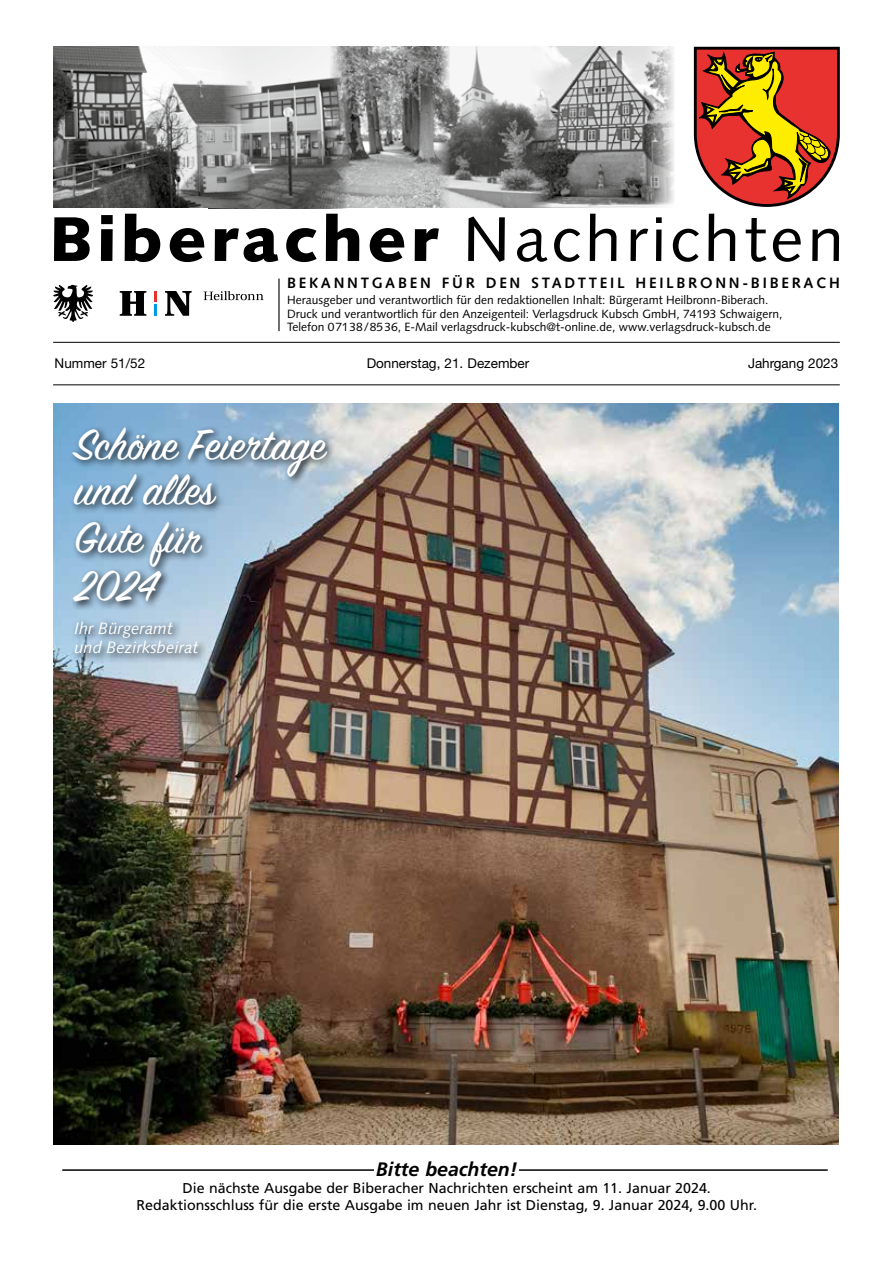
<style>
.page{position:relative;width:893px;height:1263px;background:#fff}
.page>*{position:absolute;margin:0;border:0;box-sizing:border-box;transform-origin:0 0}
.t1{font:63px "Syntax LT Std";letter-spacing:.06em;color:#000;scale:1.05 1}
.t2{font:48px/47px "Sign Painter House Script";color:#fff}
.t3{font:italic 700 19.5px "Frutiger LT Std";color:#000}
.t4{font:italic 16.5px/19.8px "Syntax LT Std";color:#fff}
.t5{font:700 15px "Syntax LT Std";letter-spacing:.18em;color:#000}
.t6{font:14.25px/17.1px "Frutiger LT Std";color:#000;text-align:center}
.t7{font:13.5px "Helvetica Neue LT Std";color:#000}
.t8{font:12px/13.5px "Syntax LT Std";color:#000}
.s1{font-weight:900}
</style>
<div class="page">
<hr style="left:53px;top:384px;width:787px;height:1px;background:#000">
<hr style="left:53px;top:342px;width:787px;height:1px;background:#000">
<img style="left:551px;top:47px;width:123px;height:161px">
<img style="left:449px;top:47px;width:102px;height:161px">
<img style="left:346px;top:47px;width:103px;height:161px">
<img style="left:254px;top:47px;width:92px;height:161px">
<svg style="left:694px;top:47px;width:146px;height:160px;background:#bf6131"></svg>
<hr style="left:278px;top:279px;width:2px;height:52px;background:#000">
<img style="left:53px;top:47px;width:201px;height:161px">
<svg style="left:120px;top:291px;width:26px;height:25px"></svg>
<svg style="left:165px;top:291px;width:27px;height:25px"></svg>
<svg style="left:204px;top:291px;width:60px;height:9px"></svg>
<svg style="left:154px;top:291px;width:3px;height:25px"></svg>
<svg style="left:53px;top:285px;width:40px;height:37px"></svg>
<hr style="left:62px;top:1169px;width:766px;height:2px;background:#000">
<div style="left:374px;top:1166px;width:145px;height:7px;background:#fff"></div>
<img style="left:53px;top:404px;width:785px;height:740px">
<div style="left:71px;top:618px;width:137px;height:46px;background:#000;opacity:.85"></div>
<div style="left:69px;top:424px;width:267px;height:187px;background:#000;opacity:.85"></div>
<h1 class="t1" style="left:49px;top:202px;width:759px"><span class="s1">Biberacher</span> Nachrichten</h1>
<p class="t5" style="left:287px;top:275px;width:554px">BEKANNTGABEN FÜR DEN STADTTEIL HEILBRONN-BIBERACH</p>
<p class="t8" style="left:287px;top:293px;width:497px">Herausgeber und verantwortlich für den redaktionellen Inhalt: Bürgeramt Heilbronn-Biberach.<br>Druck und verantwortlich für den Anzeigenteil: Verlagsdruck Kubsch GmbH, 74193 Schwaigern,<br>Telefon 07138/8536, E-Mail verlagsdruck-kubsch@t-online.de, www.verlagsdruck-kubsch.de</p>
<p class="t7" style="left:55px;top:356px;width:92px">Nummer 51/52</p>
<p class="t7" style="left:367px;top:356px;width:164px">Donnerstag, 21. Dezember</p>
<p class="t7" style="left:748px;top:356px;width:92px">Jahrgang 2023</p>
<h2 class="t2" style="left:74px;top:425px;width:253px">Schöne Feiertage und alles<br>Gute für<br>2024</h2>
<h3 class="t4" style="left:74px;top:618px;width:125px">Ihr Bürgeramt und Bezirksbeirat</h3>
<h3 class="t3" style="left:376px;top:1158px;width:143px">Bitte beachten!</h3>
<p class="t6" style="left:137px;top:1180px;width:622px">Die nächste Ausgabe der Biberacher Nachrichten erscheint am 11. Januar 2024.<br>Redaktionsschluss für die erste Ausgabe im neuen Jahr ist Dienstag, 9. Januar 2024, 9.00 Uhr.</p>
</div>
